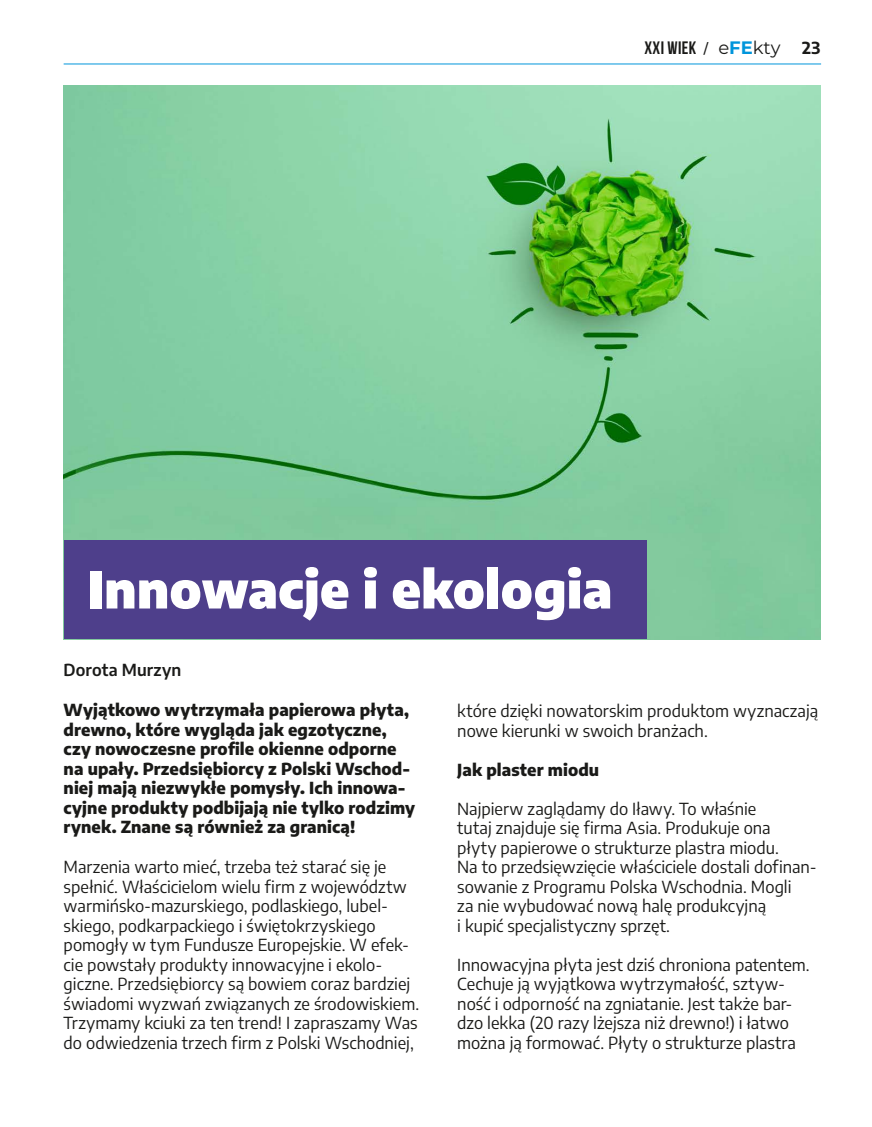
<style>
.page{position:relative;width:872px;height:1127px;background:#fff}
.page>*{position:absolute;margin:0;border:0;box-sizing:border-box;transform-origin:0 0}
.tytul{font:900 51px "Encode Sans";color:#fff}
.t1{font:18px "Bebas Neue";letter-spacing:.02em;color:#1a1a18}
.basik_txt_artykul_OK{font:16.5px/19.5px "Encode Sans";color:#1a1a18}
.lead{font:800 16.5px/19.5px "Encode Sans";letter-spacing:.005em;color:#1a1a18}
.basik_txt_artykul_OK-2{font:800 16.5px "Encode Sans";letter-spacing:.005em;color:#1a1a18}
.basik_txt_artykul_OK-3{font:600 16.5px "Encode Sans";letter-spacing:.005em;color:#1a1a18}
.s1{font-family:"Minion Pro";font-weight:700}
.s2{font-family:"Montserrat"}
.s3{font-family:"Montserrat";font-weight:700;color:#0095db}
.s4{font-family:"Encode Sans";font-weight:700;font-size:16.5px}
</style>
<div class="page">
<img style="left:64px;top:85px;width:756px;height:554px">
<div style="left:64px;top:541px;width:582px;height:98px;background:#4e3f8b"></div>
<hr style="left:64px;top:64px;width:757px;height:1px;background:#0095db">
<p class="t1" style="left:644px;top:38px;width:177px">XXI WIEK <span class="s1">/</span> <span class="s2">e</span><span class="s3">FE</span><span class="s2">kty</span> <span class="s4">23</span></p>
<h1 class="tytul" style="left:87px;top:554px;width:526px">Innowacje i ekologia</h1>
<p class="basik_txt_artykul_OK-3" style="left:64px;top:658px;width:119px">Dorota Murzyn</p>
<p class="lead" style="left:64px;top:700px;width:353px">Wyjątkowo wytrzymała papierowa płyta, drewno, które wygląda jak egzotyczne, czy nowoczesne profile okienne odporne na upały. Przedsiębiorcy z Polski Wschod&shy;niej mają niezwykłe pomysły. Ich innowa&shy;cyjne produkty podbijają nie tylko rodzimy rynek. Znane są również za granicą!</p>
<p class="basik_txt_artykul_OK" style="left:64px;top:856px;width:357px">Marzenia warto mieć, trzeba też starać się je spełnić. Właścicielom wielu firm z województw warmińsko‑mazurskiego, podlaskiego, lubel&shy;skiego, podkarpackiego i świętokrzyskiego pomogły w tym Fundusze Europejskie. W efek&shy;cie powstały produkty innowacyjne i ekolo&shy;giczne. Przedsiębiorcy są bowiem coraz bardziej świadomi wyzwań związanych ze środowiskiem.<br>Trzymamy kciuki za ten trend! I zapraszamy Was do odwiedzenia trzech firm z Polski Wschodniej,</p>
<p class="basik_txt_artykul_OK" style="left:457px;top:700px;width:362px">które dzięki nowatorskim produktom wyznaczają nowe kierunki w swoich branżach.</p>
<p class="basik_txt_artykul_OK-2" style="left:457px;top:758px;width:143px">Jak plaster miodu</p>
<p class="basik_txt_artykul_OK" style="left:457px;top:798px;width:361px">Najpierw zaglądamy do Iławy. To właśnie<br>tutaj znajduje się firma Asia. Produkuje ona<br>płyty papierowe o strukturze plastra miodu.<br>Na to przedsięwzięcie właściciele dostali dofinan&shy;sowanie z Programu Polska Wschodnia. Mogli<br>za nie wybudować nową halę produkcyjną<br>i kupić specjalistyczny sprzęt.</p>
<p class="basik_txt_artykul_OK" style="left:457px;top:954px;width:354px">Innowacyjna płyta jest dziś chroniona patentem.<br>Cechuje ją wyjątkowa wytrzymałość, sztyw&shy;ność i odporność na zgniatanie. Jest także bar&shy;dzo lekka (20 razy lżejsza niż drewno!) i łatwo można ją formować. Płyty o strukturze plastra</p>
</div>
